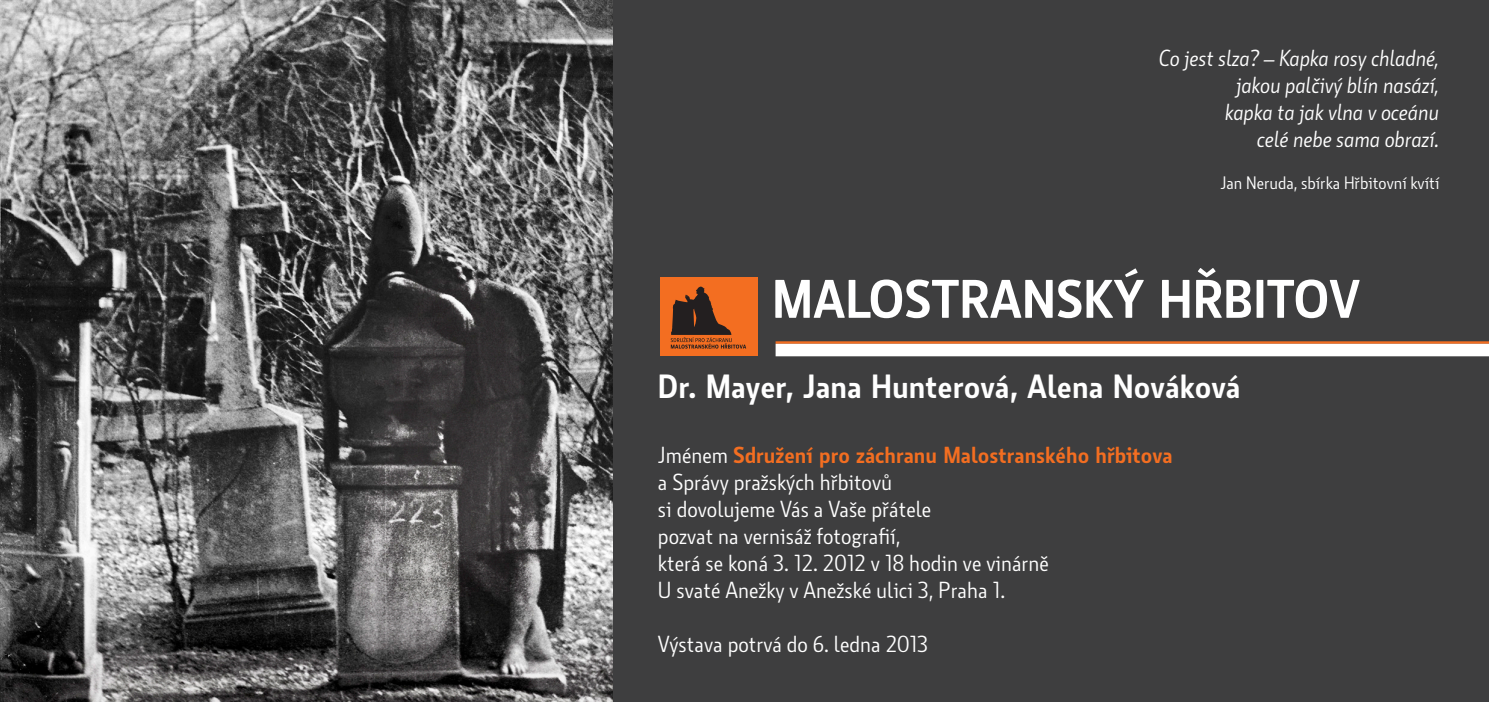
<style>
.page{position:relative;width:1489px;height:702px;background:#fff}
.page>*{position:absolute;margin:0;border:0;box-sizing:border-box;transform-origin:0 0}
.t1{font:600 52.5px "Botanika Std";color:#fff}
.t2{font:600 32.5px "Botanika Std";color:#fff}
.t3{font:22.5px "Botanika Std";color:#fff}
.t4{font:italic 22.5px "Botanika Std";color:#fff}
.t5{font:600 22.5px "Botanika Std";color:#f36e21}
.t6{font:17.5px "Botanika Std";color:#fff}
.s1{font-weight:400;color:#fff}
</style>
<div class="page">
<div style="left:0;top:0;width:1488px;height:702px;background:#3e3e3f"></div>
<img style="left:0;top:0;width:612px;height:702px">
<div style="left:660px;top:277px;width:97px;height:79px;background:#f36e21"></div>
<svg style="left:670px;top:286px;width:76px;height:62px"></svg>
<hr style="left:775px;top:341px;width:713px;height:3px;background:#f36e21">
<div style="left:775px;top:344px;width:713px;height:12px;background:#fff"></div>
<p class="t4" style="left:1159px;top:43px;width:282px">Co jest slza? – Kapka rosy chladné,</p>
<p class="t4" style="left:1236px;top:70px;width:204px">jakou palčivý blín nasází,</p>
<p class="t4" style="left:1224px;top:97px;width:216px">kapka ta jak vlna v oceánu</p>
<p class="t4" style="left:1257px;top:124px;width:184px">celé nebe sama obrazí.</p>
<p class="t6" style="left:1220px;top:171px;width:220px">Jan Neruda, sbírka Hřbitovní kvítí</p>
<p class="t1" style="left:772px;top:263px;width:589px">MALOSTRANSKÝ HŘBITOV</p>
<p class="t2" style="left:658px;top:364px;width:584px">Dr. Mayer, Jana Hunterová, Alena Nováková</p>
<p class="t5" style="left:658px;top:440px;width:516px"><span class="s1">Jménem</span> Sdružení pro záchranu Malostranského hřbitova</p>
<p class="t3" style="left:658px;top:467px;width:236px">a Správy pražských hřbitovů</p>
<p class="t3" style="left:658px;top:494px;width:275px">si dovolujeme Vás a Vaše přátele</p>
<p class="t3" style="left:658px;top:521px;width:244px">pozvat na vernisáž fotografií,</p>
<p class="t3" style="left:658px;top:548px;width:392px">která se koná 3. 12. 2012 v 18 hodin ve vinárně</p>
<p class="t3" style="left:658px;top:575px;width:349px">U svaté Anežky v Anežské ulici 3, Praha 1.</p>
<p class="t3" style="left:658px;top:629px;width:272px">Výstava potrvá do 6. ledna 2013</p>
</div>
